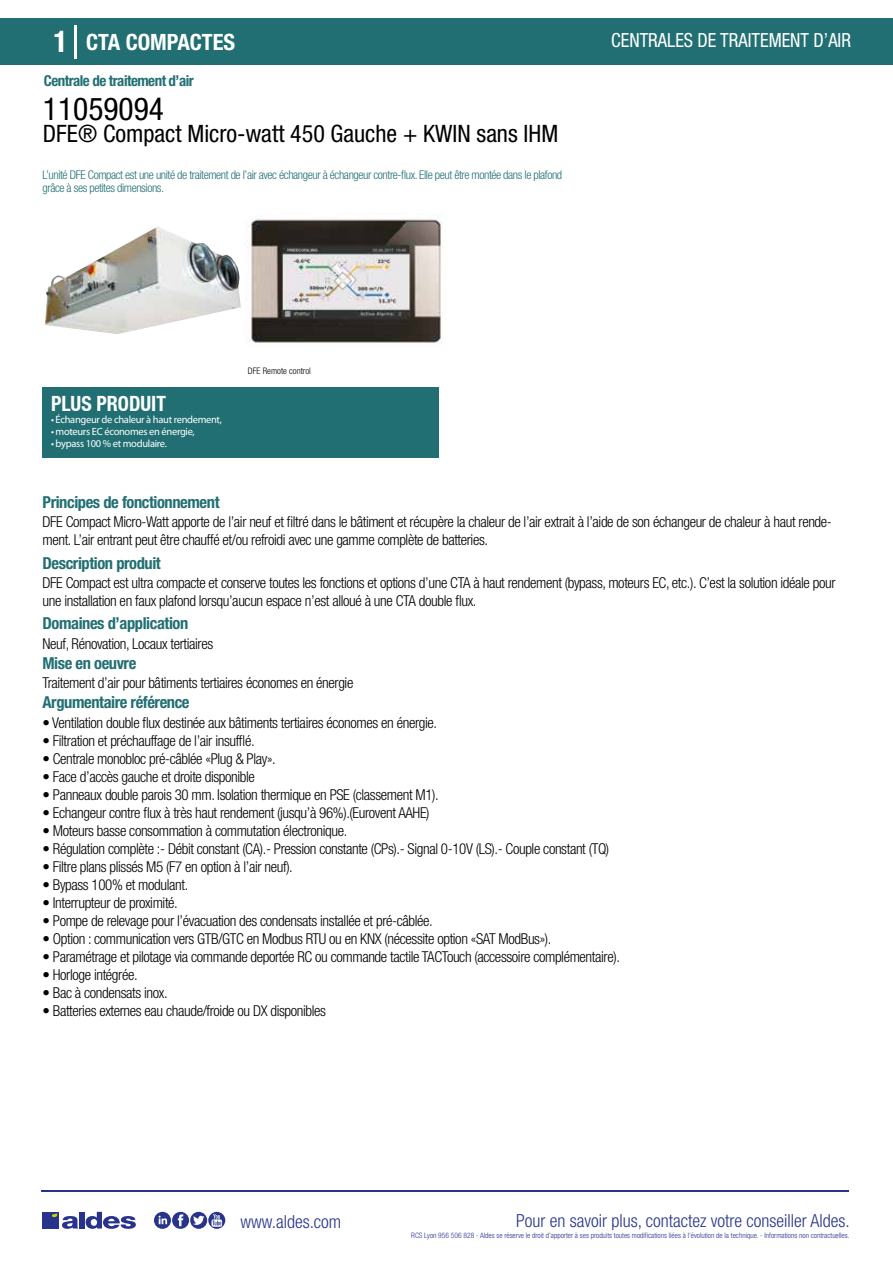
<style>
.page{position:relative;width:893px;height:1263px;background:#fff}
.page>*{position:absolute;margin:0;border:0;box-sizing:border-box;transform-origin:0 0}
.t1{font:condensed 31.5px "Helvetica Neue LT Std";color:#000}
.t2{font:condensed 24px "Helvetica Neue LT Std";color:#000}
.t3{font:700 condensed 22.5px "Helvetica Neue LT Std";color:#fff}
.t4{font:700 condensed 21px "Helvetica Neue";color:#fff;scale:.95 1}
.t5{font:condensed 19.5px "Helvetica Neue LT Std";color:#fff;scale:.95 1}
.t6{font:300 condensed 18px "Helvetica Neue";color:#28348b}
.t7{font:700 condensed 16.5px "Helvetica Neue LT Std";letter-spacing:-.025em;color:#226f73}
.t8{font:300 condensed 15px/18px "Helvetica Neue LT Std";letter-spacing:-.025em;color:#000}
.t9{font:700 condensed 15px "Helvetica Neue LT Std";letter-spacing:-.035em;color:#226f73}
.t10{font:300 condensed 12px/13.5px "Helvetica Neue LT Std";letter-spacing:-.035em;color:#226f73}
.t11{font:10.5px "Myriad Pro";letter-spacing:-.03em;color:#fff}
.t12{font:300 condensed 9px "Helvetica Neue";color:#000}
.t13{font:300 condensed 7.5px "Helvetica Neue";color:#28348b}
.s1{font-size:30px}
</style>
<div class="page">
<div style="left:0;top:18px;width:893px;height:46px;background:#226f73"></div>
<div style="left:43px;top:387px;width:396px;height:70px;background:#226f73"></div>
<hr style="left:74px;top:25px;width:2px;height:33px;background:#fff">
<svg style="left:45px;top:227px;width:196px;height:107px"></svg>
<img style="left:245px;top:215px;width:198px;height:128px">
<hr style="left:41px;top:1190px;width:808px;height:1px;background:#28348b">
<svg style="left:154px;top:1212px;width:71px;height:17px"></svg>
<div style="left:42px;top:1212px;width:17px;height:16px;background:#28348b"></div>
<div style="left:79px;top:1212px;width:5px;height:16px;background:#28348b"></div>
<svg style="left:86px;top:1212px;width:50px;height:17px"></svg>
<svg style="left:52px;top:1213px;width:26px;height:16px"></svg>
<h3 class="t3" style="left:54px;top:28px;width:183px"><span class="s1">1</span> CTA COMPACTES</h3>
<h3 class="t5" style="left:611px;top:29px;width:254px">CENTRALES DE TRAITEMENT D’AIR</h3>
<p class="t9" style="left:44px;top:71px;width:151px">Centrale de traitement d’air</p>
<h1 class="t1" style="left:43px;top:91px;width:122px">11059094</h1>
<h2 class="t2" style="left:43px;top:120px;width:517px">DFE® Compact Micro-watt 450 Gauche + KWIN sans IHM</h2>
<p class="t10" style="left:43px;top:167px;width:521px">L’unité DFE Compact est une unité de traitement de l’air avec échangeur à échangeur contre-flux. Elle peut être montée dans le plafond grâce à ses petites dimensions.</p>
<h3 class="t4" style="left:51px;top:391px;width:122px">PLUS PRODUIT</h3>
<p class="t11" style="left:51px;top:413px;width:172px">• Échangeur de chaleur à haut rendement,</p>
<p class="t11" style="left:51px;top:425px;width:145px">• moteurs EC économes en énergie,</p>
<p class="t11" style="left:51px;top:437px;width:117px">• bypass 100 % et modulaire.</p>
<p class="t7" style="left:43px;top:492px;width:179px">Principes de fonctionnement</p>
<p class="t12" style="left:248px;top:365px;width:64px">DFE Remote control</p>
<p class="t8" style="left:43px;top:513px;width:791px">DFE Compact Micro-Watt apporte de l’air neuf et filtré dans le bâtiment et récupère la chaleur de l’air extrait à l’aide de son échangeur de chaleur à haut rende&shy;ment. L’air entrant peut être chauffé et/ou refroidi avec une gamme complète de batteries.</p>
<p class="t8" style="left:43px;top:573px;width:795px">DFE Compact est ultra compacte et conserve toutes les fonctions et options d’une CTA à haut rendement (bypass, moteurs EC, etc.). C’est la solution idéale pour une installation en faux plafond lorsqu’aucun espace n’est alloué à une CTA double flux.</p>
<p class="t8" style="left:43px;top:634px;width:172px">Neuf, Rénovation, Locaux tertiaires</p>
<p class="t8" style="left:43px;top:674px;width:312px">Traitement d’air pour bâtiments tertiaires économes en énergie</p>
<p class="t7" style="left:43px;top:553px;width:120px">Description produit</p>
<p class="t7" style="left:43px;top:613px;width:147px">Domaines d’application</p>
<p class="t7" style="left:43px;top:653px;width:95px">Mise en oeuvre</p>
<p class="t7" style="left:43px;top:692px;width:149px">Argumentaire référence</p>
<p class="t8" style="left:43px;top:713px;width:396px">• Ventilation double flux destinée aux bâtiments tertiaires économes en énergie.</p>
<p class="t8" style="left:43px;top:731px;width:214px">• Filtration et préchauffage de l’air insufflé.</p>
<p class="t8" style="left:43px;top:749px;width:235px">• Centrale monobloc pré-câblée «Plug &amp; Play».</p>
<p class="t8" style="left:43px;top:767px;width:214px">• Face d’accès gauche et droite disponible</p>
<p class="t8" style="left:43px;top:785px;width:398px">• Panneaux double parois 30 mm. Isolation thermique en PSE (classement M1).</p>
<p class="t8" style="left:43px;top:803px;width:389px">• Echangeur contre flux à très haut rendement (jusqu’à 96%).(Eurovent AAHE)</p>
<p class="t8" style="left:43px;top:821px;width:306px">• Moteurs basse consommation à commutation électronique.</p>
<p class="t8" style="left:43px;top:839px;width:568px">• Régulation complète :- Débit constant (CA).- Pression constante (CPs).- Signal 0-10V (LS).- Couple constant (TQ)</p>
<p class="t8" style="left:43px;top:857px;width:252px">• Filtre plans plissés M5 (F7 en option à l’air neuf).</p>
<p class="t8" style="left:43px;top:875px;width:147px">• Bypass 100% et modulant.</p>
<p class="t8" style="left:43px;top:893px;width:137px">• Interrupteur de proximité.</p>
<p class="t8" style="left:43px;top:911px;width:392px">• Pompe de relevage pour l’évacuation des condensats installée et pré-câblée.</p>
<p class="t8" style="left:43px;top:929px;width:510px">• Option : communication vers GTB/GTC en Modbus RTU ou en KNX (nécessite option «SAT ModBus»).</p>
<p class="t8" style="left:43px;top:947px;width:579px">• Paramétrage et pilotage via commande deportée RC ou commande tactile TACTouch (accessoire complémentaire).</p>
<p class="t8" style="left:43px;top:965px;width:97px">• Horloge intégrée.</p>
<p class="t8" style="left:43px;top:983px;width:127px">• Bac à condensats inox.</p>
<p class="t8" style="left:43px;top:1001px;width:285px">• Batteries externes eau chaude/froide ou DX disponibles</p>
<p class="t6" style="left:240px;top:1211px;width:102px">www.aldes.com</p>
<p class="t6" style="left:516px;top:1211px;width:335px">Pour en savoir plus, contactez votre conseiller Aldes.</p>
<p class="t13" style="left:411px;top:1230px;width:440px">RCS Lyon 956 506 828 - Aldes se réserve le droit d’apporter à ses produits toutes modifications liées à l’évolution de la technique. - Informations non contractuelles.</p>
</div>
